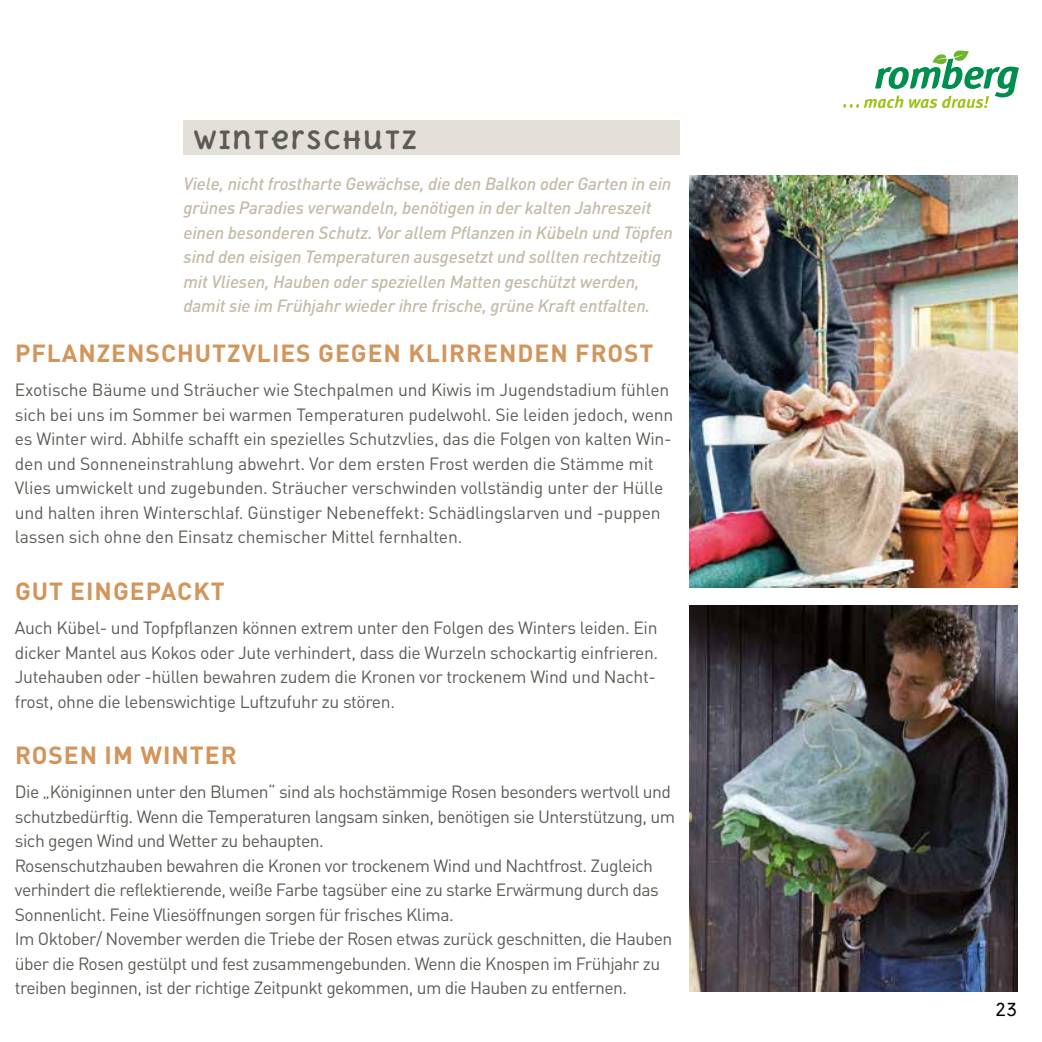
<style>
.page{position:relative;width:1042px;height:1042px;background:#fff}
.page>*{position:absolute;margin:0;border:0;box-sizing:border-box;transform-origin:0 0}
.t1{font:700 24.5px "DIN Pro";letter-spacing:.04em;color:#d2955c}
.t2{font:700 24.5px "Delius Unicase";letter-spacing:.075em;color:#5c5c57}
.t3{font:17.5px/24.5px "DIN Pro";letter-spacing:-.025em;color:#5c5c57}
.t4{font:italic 500 17.5px/24.5px "DIN Pro";letter-spacing:-.01em;color:#c4baa8}
.t5{font:17.5px "Delius Unicase";color:#000}
</style>
<div class="page">
<svg style="left:843px;top:50px;width:176px;height:58px"></svg>
<div style="left:184px;top:120px;width:496px;height:35px;background:#e4dfd8"></div>
<img style="left:690px;top:605px;width:327px;height:386px">
<img style="left:690px;top:175px;width:327px;height:413px">
<h1 class="t2" style="left:193px;top:124px;width:225px">WINTERSCHUTZ</h1>
<p class="t4" style="left:184px;top:170px;width:491px">Viele, nicht frostharte Gewächse, die den Balkon oder Garten in ein grünes Paradies verwandeln, benötigen in der kalten Jahreszeit einen besonderen Schutz. Vor allem Pflanzen in Kübeln und Töpfen sind den eisigen Temperaturen ausgesetzt und sollten rechtzeitig mit Vliesen, Hauben oder speziellen Matten geschützt werden, damit sie im Frühjahr wieder ihre frische, grüne Kraft entfalten.</p>
<h1 class="t1" style="left:15px;top:334px;width:640px">PFLANZENSCHUTZVLIES GEGEN KLIRRENDEN FROST</h1>
<p class="t3" style="left:15px;top:377px;width:660px">Exotische Bäume und Sträucher wie Stechpalmen und Kiwis im Jugendstadium fühlen sich bei uns im Sommer bei warmen Temperaturen pudelwohl. Sie leiden jedoch, wenn es Winter wird. Abhilfe schafft ein spezielles Schutzvlies, das die Folgen von kalten Win&shy;den und Sonneneinstrahlung abwehrt. Vor dem ersten Frost werden die Stämme mit Vlies umwickelt und zugebunden. Sträucher verschwinden vollständig unter der Hülle und halten ihren Winterschlaf. Günstiger Nebeneffekt: Schädlingslarven und -puppen lassen sich ohne den Einsatz chemischer Mittel fernhalten.</p>
<h1 class="t1" style="left:15px;top:572px;width:211px">GUT EINGEPACKT</h1>
<p class="t3" style="left:15px;top:614px;width:645px">Auch Kübel- und Topfpflanzen können extrem unter den Folgen des Winters leiden. Ein dicker Mantel aus Kokos oder Jute verhindert, dass die Wurzeln schockartig einfrieren.<br>Jutehauben oder -hüllen bewahren zudem die Kronen vor trockenem Wind und Nacht&shy;frost, ohne die lebenswichtige Luftzufuhr zu stören.</p>
<h1 class="t1" style="left:15px;top:736px;width:223px">ROSEN IM WINTER</h1>
<p class="t3" style="left:15px;top:779px;width:662px">Die „Königinnen unter den Blumen“ sind als hochstämmige Rosen besonders wertvoll und schutzbedürftig. Wenn die Temperaturen langsam sinken, benötigen sie Unterstützung, um sich gegen Wind und Wetter zu behaupten.<br>Rosenschutzhauben bewahren die Kronen vor trockenem Wind und Nachtfrost. Zugleich verhindert die reflektierende, weiße Farbe tagsüber eine zu starke Erwärmung durch das Sonnenlicht. Feine Vliesöffnungen sorgen für frisches Klima.<br>Im Oktober/ November werden die Triebe der Rosen etwas zurück geschnitten, die Hauben über die Rosen gestülpt und fest zusammengebunden. Wenn die Knospen im Frühjahr zu treiben beginnen, ist der richtige Zeitpunkt gekommen, um die Hauben zu entfernen.</p>
<p class="t5" style="left:995px;top:998px;width:23px">23</p>
</div>
